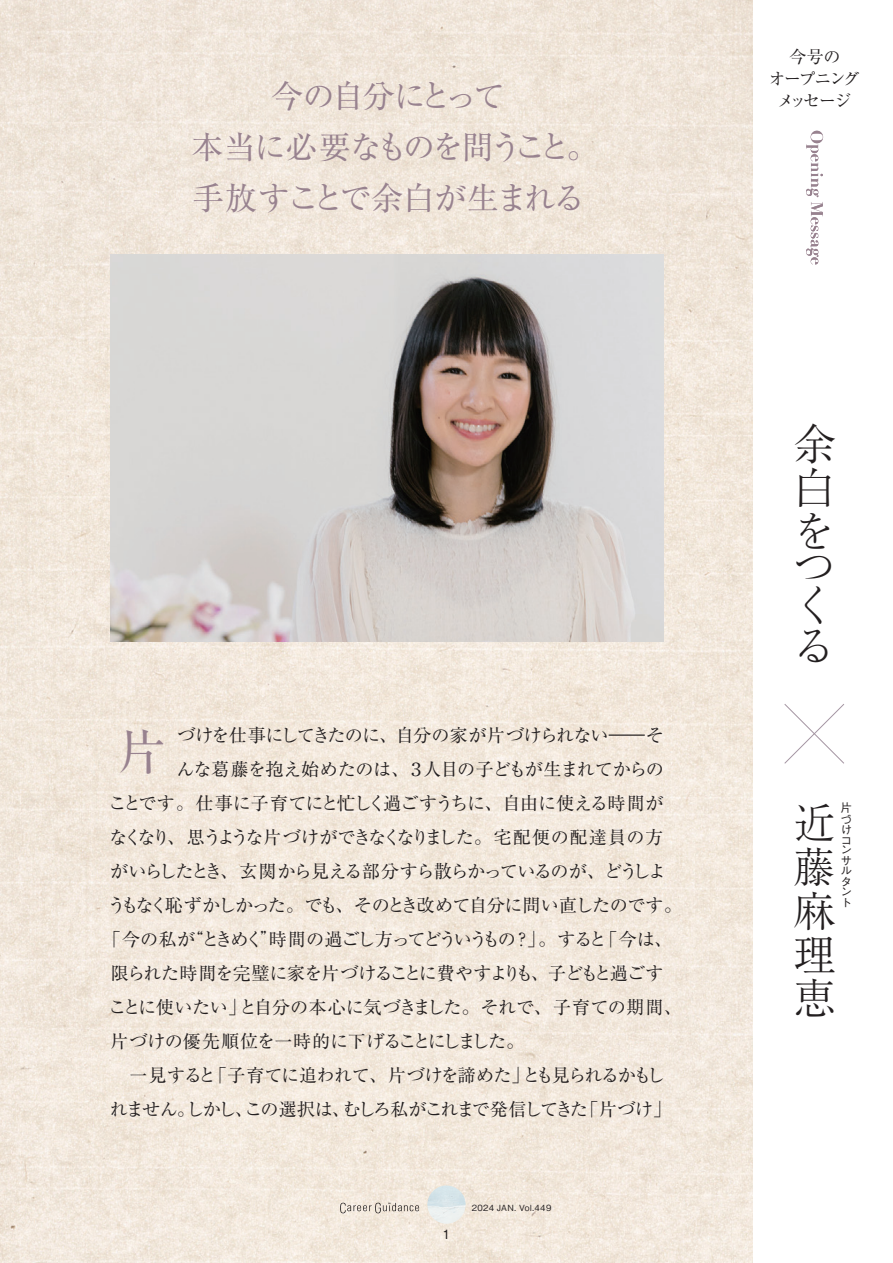
<style>
.page{position:relative;width:893px;height:1263px;background:#fff}
.page>*{position:absolute;margin:0;border:0;box-sizing:border-box;transform-origin:0 0}
.t1{font:48.9px "Ryumin Pro";color:#98828f}
.t2{font:300 42.45px/43.8px "Ryumin Pro";color:#231f20;text-align:justify}
.t3{font:31.95px/51px "Ryumin Pro";letter-spacing:-.075em;color:#98828f;text-align:center}
.t4{font:18px "Ryumin Pro";letter-spacing:-.05em;color:#231f20}
.t5{font:18px "Ryumin Pro";letter-spacing:-.07em;color:#231f20}
.t6{font:18px "Ryumin Pro";letter-spacing:-.03em;color:#231f20}
.t7{font:18px "Ryumin Pro";letter-spacing:-.025em;color:#231f20}
.t8{font:18px "Ryumin Pro";letter-spacing:-.135em;color:#231f20}
.t9{font:18px "Ryumin Pro";letter-spacing:-.005em;color:#231f20}
.t10{font:18px "Ryumin Pro";letter-spacing:-.02em;color:#231f20}
.t11{font:18px "Ryumin Pro";letter-spacing:-.12em;color:#231f20}
.t12{font:18px "Ryumin Pro";letter-spacing:-.105em;color:#231f20}
.t13{font:16.95px/22.4px "Ryumin Pro";letter-spacing:-.11em;color:#231f20;text-align:center}
.t14{font:500 12.75px "Gothic BBB Pro";color:#231f20}
.t15{font:500 11.7px/10.5px "Gothic BBB Pro";color:#231f20}
.t16{font:500 8.55px "Gothic BBB Pro";letter-spacing:.035em;color:#231f20}
</style>
<div class="page">
<img style="left:0;top:0;width:753px;height:1263px">
<img style="left:111px;top:254px;width:552px;height:387px">
<svg style="left:784px;top:704px;width:60px;height:60px"></svg>
<svg style="left:806px;top:131px;width:17px;height:133px"></svg>
<svg style="left:340px;top:1203px;width:79px;height:10px"></svg>
<img style="left:427px;top:1185px;width:39px;height:39px;border-radius:19px">
<h3 class="t3" style="left:191px;top:68px;width:409px">今の自分にとって<br>本当に必要なものを問うこと。手放すことで余白が生まれる</h3>
<p class="t4" style="left:177px;top:721px;width:488px">づけを仕事にしてきたのに、自分の家が片づけられない―そ</p>
<p class="t4" style="left:177px;top:755px;width:489px">んな葛藤を抱え始めたのは、３人目の子どもが生まれてからの</p>
<p class="t6" style="left:109px;top:789px;width:557px">ことです。仕事に子育てにと忙しく過ごすうちに、自由に使える時間が</p>
<p class="t5" style="left:109px;top:823px;width:556px">なくなり、思うような片づけができなくなりました。宅配便の配達員の方</p>
<p class="t5" style="left:110px;top:857px;width:557px">がいらしたとき、玄関から見える部分すら散らかっているのが、どうしよ</p>
<p class="t4" style="left:108px;top:891px;width:576px">うもなく恥ずかしかった。でも、そのとき改めて自分に問い直したのです。</p>
<p class="t4" style="left:599px;top:925px;width:75px">「今は、</p>
<h1 class="t1" style="left:118px;top:713px;width:50px">片</h1>
<p class="t8" style="left:185px;top:925px;width:423px">“ときめく時間の過ごし方ってどういうもの？」。すると</p>
<p class="t4" style="left:103px;top:925px;width:94px">「今の私が</p>
<p class="t4" style="left:111px;top:959px;width:554px">限られた時間を完璧に家を片づけることに費やすよりも、子どもと過ごす</p>
<p class="t9" style="left:239px;top:993px;width:445px">と自分の本心に気づきました。それで、子育ての期間、</p>
<p class="t4" style="left:260px;top:925px;width:20px">”</p>
<p class="t7" style="left:109px;top:993px;width:139px">ことに使いたい」</p>
<p class="t7" style="left:111px;top:1027px;width:415px">片づけの優先順位を一時的に下げることにしました。</p>
<p class="t10" style="left:209px;top:1061px;width:322px">「子育てに追われて、片づけを諦めた」</p>
<p class="t4" style="left:111px;top:1061px;width:107px">　一見すると</p>
<p class="t12" style="left:522px;top:1061px;width:144px">とも見られるかもし</p>
<p class="t11" style="left:343px;top:1095px;width:247px">むしろ私がこれまで発信してきた</p>
<p class="t4" style="left:580px;top:1095px;width:92px">「片づけ「</p>
<p class="t4" style="left:244px;top:1095px;width:107px">この選択は、</p>
<p class="t4" style="left:110px;top:1095px;width:87px">れません。</p>
<p class="t4" style="left:186px;top:1095px;width:69px">しかし、</p>
<p class="t14" style="left:442px;top:1224px;width:10px">1</p>
<p class="t16" style="left:472px;top:1201px;width:81px">2024 JAN. Vol.449</p>
<p class="t13" style="left:769px;top:44px;width:93px">今号の<br>オープニングメッセージ</p>
<h2 class="t2" style="left:793px;top:419px;width:43px">余白を</h2>
<h2 class="t2" style="left:793px;top:545px;width:40px;line-height:37.3px">つく</h2>
<h2 class="t2" style="left:793px;top:621px;width:36px">る</h2>
<h2 class="t2" style="left:793px;top:798px;width:43px">近藤麻理恵</h2>
<p class="t15" style="left:840px;top:801px;width:13px">片づけコンサルタント</p>
</div>
